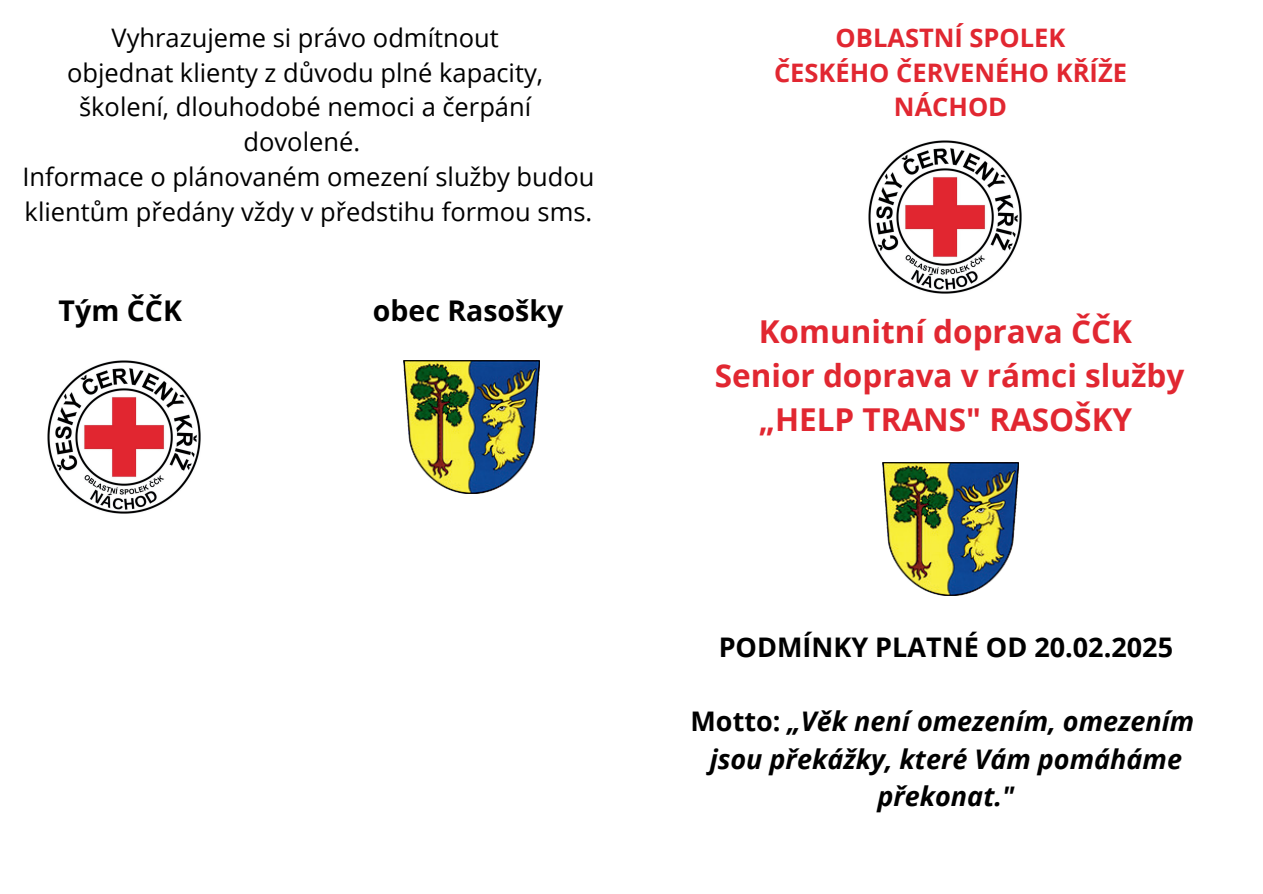
<style>
.page{position:relative;width:1263px;height:894px;background:#fff}
.page>*{position:absolute;margin:0;border:0;box-sizing:border-box;transform-origin:0 0}
.t1{font:700 31.5px/43.8px "Open Sans";color:#e12731;text-align:center}
.t2{font:700 28.5px "Open Sans";color:#000}
.t3{font:italic 700 27px/37.2px "Open Sans";color:#000;text-align:center}
.t4{font:700 27px "Open Sans";color:#000}
.t5{font:25.5px/34.8px "Open Sans";color:#000;text-align:center}
.t6{font:700 25.5px/34.8px "Open Sans";color:#e12731;text-align:center}
.s1{font-style:normal}
</style>
<div class="page">
<img style="left:869px;top:141px;width:153px;height:153px">
<img style="left:882px;top:463px;width:136px;height:132px">
<img style="left:47px;top:361px;width:153px;height:153px">
<img style="left:404px;top:361px;width:136px;height:132px">
<p class="t5" style="left:22px;top:19px;width:574px">Vyhrazujeme si právo odmítnout<br>objednat klienty z důvodu plné kapacity, školení, dlouhodobé nemoci a čerpání dovolené.<br>Informace o plánovaném omezení služby budou klientům předány vždy v předstihu formou sms.</p>
<p class="t2" style="left:59px;top:290px;width:125px">Tým ČČK</p>
<p class="t2" style="left:373px;top:290px;width:192px">obec Rasošky</p>
<p class="t6" style="left:774px;top:19px;width:354px">OBLASTNÍ SPOLEK<br>ČESKÉHO ČERVENÉHO KŘÍŽE<br>NÁCHOD</p>
<p class="t1" style="left:715px;top:309px;width:471px">Komunitní doprava ČČK<br>Senior doprava v rámci služby „HELP TRANS" RASOŠKY</p>
<p class="t4" style="left:719px;top:628px;width:456px">PODMÍNKY PLATNÉ OD 20.02.2025</p>
<p class="t3" style="left:690px;top:702px;width:505px"><span class="s1">Motto:</span> „Věk není omezením, omezením jsou překážky, které Vám pomáháme překonat."</p>
</div>
